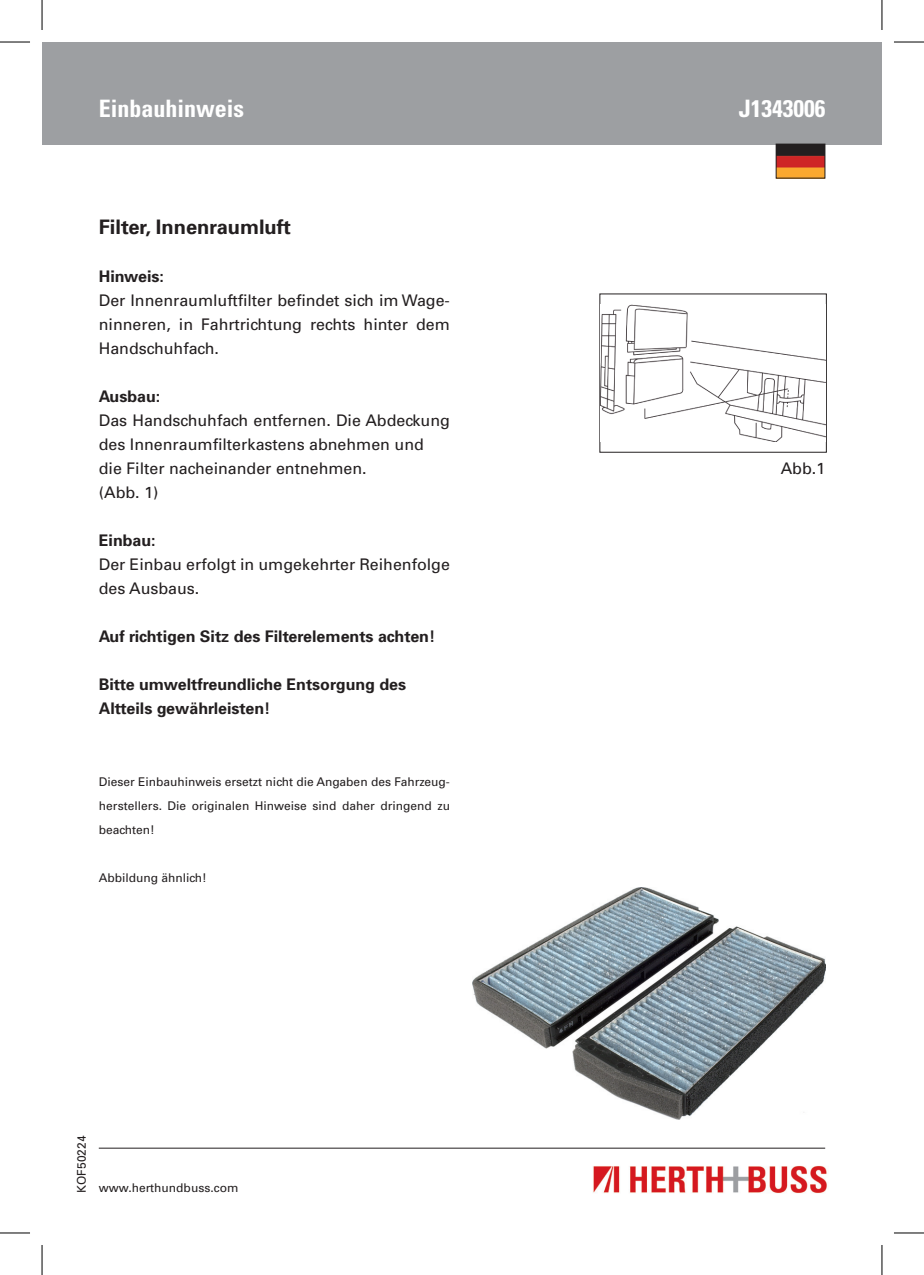
<style>
.page{position:relative;width:924px;height:1275px;background:#fff}
.page>*{position:absolute;margin:0;border:0;box-sizing:border-box;transform-origin:0 0}
.t1{font:700 condensed 24px "Univers";color:#fff}
.t2{font:700 20px "Univers";color:#231f20}
.t3{font:16px/24px "Univers";color:#231f20}
.t4{font:700 16px/24px "Univers";color:#231f20}
.t5{font:12px/24px "Univers";color:#231f20;text-align:justify}
</style>
<div class="page">
<div style="left:42px;top:42px;width:839px;height:102px;background:#9d9fa2"></div>
<hr style="left:99px;top:1147px;width:725px;height:1px;background:#231f20">
<img style="left:777px;top:146px;width:45px;height:30px">
<div style="left:775px;top:144px;width:49px;height:34px;border:1px solid #231f20"></div>
<img style="left:593px;top:1165px;width:234px;height:28px">
<img style="left:600px;top:304px;width:225px;height:138px">
<img style="left:472px;top:887px;width:353px;height:232px">
<hr style="left:0;top:42px;width:30px;height:1px;background:#000">
<hr style="left:893px;top:42px;width:30px;height:1px;background:#000">
<hr style="left:0;top:1232px;width:30px;height:1px;background:#000">
<hr style="left:893px;top:1232px;width:30px;height:1px;background:#000">
<hr style="left:42px;top:0;width:1px;height:30px;background:#000">
<hr style="left:42px;top:1245px;width:1px;height:30px;background:#000">
<hr style="left:881px;top:0;width:1px;height:30px;background:#000">
<hr style="left:881px;top:1245px;width:1px;height:30px;background:#000">
<h1 class="t1" style="left:99px;top:94px;width:147px">Einbauhinweis</h1>
<h1 class="t1" style="left:738px;top:94px;width:88px">J1343006</h1>
<p class="t2" style="left:99px;top:214px;width:193px">Filter, Innenraumluft</p>
<p class="t4" style="left:99px;top:264px;width:67px">Hinweis:</p>
<p class="t3" style="left:99px;top:288px;width:352px;text-align:justify">Der Innenraumluftfilter befindet sich im Wage&shy;ninneren, in Fahrtrichtung rechts hinter dem Handschuhfach.</p>
<p class="t4" style="left:99px;top:384px;width:63px">Ausbau:</p>
<p class="t3" style="left:99px;top:408px;width:352px">Das Handschuhfach entfernen. Die Abdeckung des Innenraumfilterkastens abnehmen und die Filter nacheinander entnehmen.<br>(Abb. 1)</p>
<p class="t4" style="left:99px;top:528px;width:58px">Einbau:</p>
<p class="t3" style="left:99px;top:552px;width:352px">Der Einbau erfolgt in umgekehrter Reihenfolge des Ausbaus.</p>
<p class="t4" style="left:99px;top:624px;width:338px">Auf richtigen Sitz des Filterelements achten!</p>
<p class="t4" style="left:99px;top:672px;width:309px">Bitte umweltfreundliche Entsorgung des<br>Altteils gewährleisten!</p>
<p class="t5" style="left:99px;top:770px;width:352px">Dieser Einbauhinweis ersetzt nicht die Angaben des Fahrzeug&shy;herstellers. Die originalen Hinweise sind daher dringend zu beachten!</p>
<p class="t5" style="left:99px;top:866px;width:110px">Abbildung ähnlich!</p>
<p class="t3" style="left:780px;top:456px;width:46px">Abb.1</p>
<p class="t5" style="left:69px;top:1192px;width:59px;rotate:-90deg">KOF50224</p>
<p class="t5" style="left:99px;top:1175px;width:141px">www.herthundbuss.com</p>
</div>
